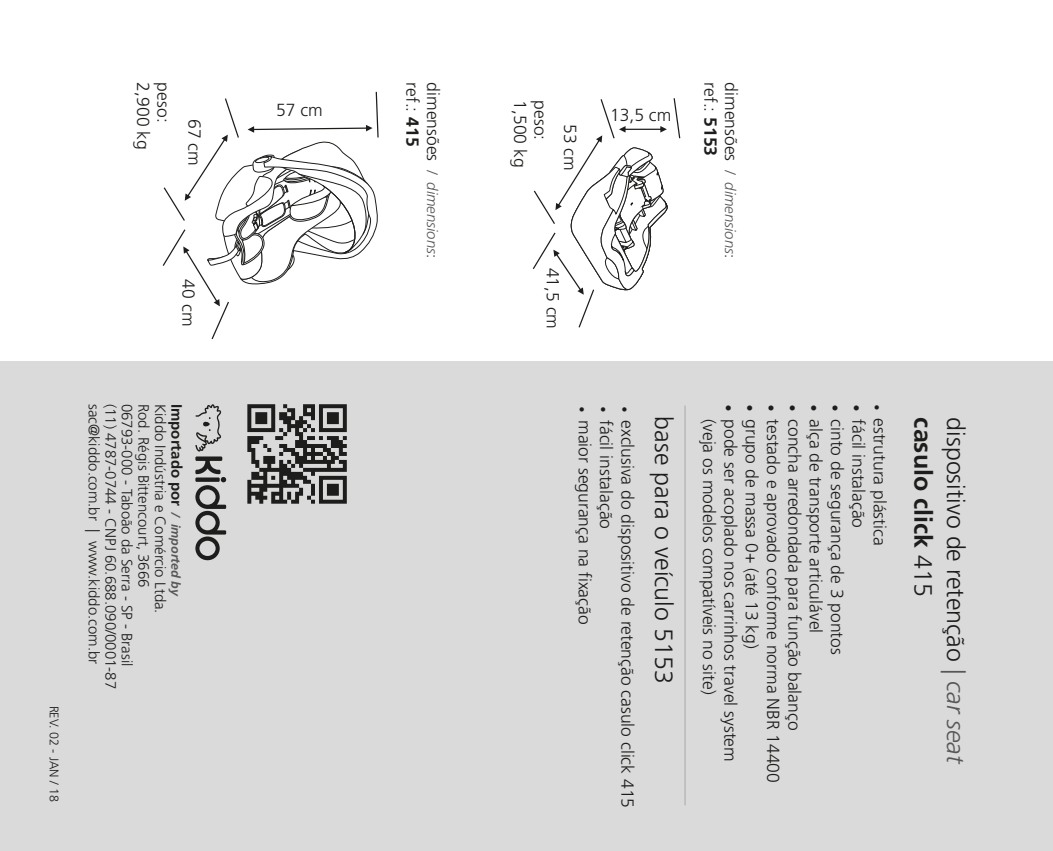
<style>
.page{position:relative;width:1053px;height:851px;background:#fff}
.page>*{position:absolute;margin:0;border:0;box-sizing:border-box;transform-origin:0 0}
.t1{font:300 25px/32.5px "Frutiger LT Std";color:#1d1d1b}
.t2{font:300 17.5px/21.2px "Frutiger LT Std";color:#1d1d1b}
.t3{font:300 15px/16.5px "Frutiger LT Std";color:#1d1d1b}
.t4{font:italic 300 15px "Frutiger LT Std";color:#575756}
.t5{font:300 12.5px "Frutiger LT Std";color:#1d1d1b}
.s1{font-weight:700}
.s2{font-weight:700;font-style:italic;font-size:12.5px;color:#575756}
.s3{font-style:normal;color:#1d1d1b}
.s4{color:#575756}
.s5{font-style:italic;color:#575756}
</style>
<div class="page">
<div style="left:0;top:361px;width:1052px;height:489px;background:#dadada"></div>
<hr style="left:684px;top:405px;width:1px;height:400px;background:#b2b2b2">
<svg style="left:195px;top:404px;width:31px;height:156px"></svg>
<svg style="left:247px;top:404px;width:100px;height:99px"></svg>
<svg style="left:532px;top:98px;width:149px;height:230px"></svg>
<svg style="left:162px;top:91px;width:217px;height:249px"></svg>
<p class="t2" style="left:152px;top:82px;width:69px;rotate:90deg">2,900 kg</p>
<p class="t2" style="left:172px;top:82px;width:41px;rotate:90deg">peso:</p>
<p class="t2" style="left:203px;top:119px;width:48px;rotate:90deg">67 cm</p>
<p class="t2" style="left:198px;top:279px;width:48px;rotate:90deg">40 cm</p>
<p class="t5" style="left:59px;top:705px;width:98px;rotate:90deg">REV. 02 - JAN / 18</p>
<p class="t3" style="left:117px;top:403px;width:287px;rotate:90deg">(11) 4787-0744 - CNPJ 60.688.090/0001-87 sac@kiddo.com.br | www.kiddo.com.br</p>
<p class="t3" style="left:134px;top:403px;width:264px;rotate:90deg">06793-000 - Taboão da Serra - SP - Brasil</p>
<p class="t3" style="left:150px;top:403px;width:185px;rotate:90deg">Rod. Régis Bittencourt, 3666</p>
<p class="t3" style="left:184px;top:403px;width:211px;rotate:90deg"><span class="s1">Importado por</span> <span class="s2">/ imported by<br></span>Kiddo Indústria e Comércio Ltda.</p>
<p class="t2" style="left:276px;top:101px;width:48px">57 cm</p>
<p class="t2" style="left:442px;top:82px;width:80px;rotate:90deg">dimensões</p>
<p class="t4" style="left:438px;top:170px;width:90px;rotate:90deg">/ dimensions<span class="s3">:</span></p>
<p class="t2" style="left:421px;top:82px;width:65px;rotate:90deg">ref.: <span class="s1">415</span></p>
<p class="t2" style="left:529px;top:100px;width:69px;rotate:90deg">1,500 kg</p>
<p class="t2" style="left:549px;top:100px;width:41px;rotate:90deg">peso:</p>
<p class="t2" style="left:579px;top:124px;width:48px;rotate:90deg">53 cm</p>
<p class="t2" style="left:561px;top:267px;width:63px;rotate:90deg">41,5 cm</p>
<p class="t2" style="left:610px;top:105px;width:63px">13,5 cm</p>
<p class="t2" style="left:740px;top:82px;width:80px;rotate:90deg">dimensões</p>
<p class="t4" style="left:736px;top:170px;width:90px;rotate:90deg">/ dimensions<span class="s3">:</span></p>
<p class="t2" style="left:719px;top:82px;width:75px;rotate:90deg">ref.: <span class="s1">5153</span></p>
<p class="t2" style="left:594px;top:420px;width:206px;rotate:90deg">maior segurança na fixação</p>
<p class="t2" style="left:636px;top:420px;width:389px;rotate:90deg">exclusiva do dispositivo de retenção casulo click 415 fácil instalação</p>
<h1 class="t1" style="left:677px;top:416px;width:268px;rotate:90deg">base para o veículo 5153</h1>
<p class="t2" style="left:739px;top:419px;width:344px;rotate:90deg">pode ser acoplado nos carrinhos travel system (veja os modelos compatíveis no site)</p>
<p class="t2" style="left:782px;top:419px;width:365px;rotate:90deg">testado e aprovado conforme norma NBR 14400</p>
<h1 class="t1" style="left:969px;top:417px;width:348px;rotate:90deg">dispositivo de retenção <span class="s4">|</span> <span class="s5">car seat </span><span class="s1">casulo click</span> 415</h1>
<p class="t2" style="left:867px;top:419px;width:110px;rotate:90deg">fácil instalação</p>
<p class="t2" style="left:888px;top:418px;width:129px;rotate:90deg">estrutura plástica</p>
<p class="t2" style="left:760px;top:419px;width:231px;rotate:90deg">grupo de massa 0+ (até 13 kg)</p>
<p class="t2" style="left:803px;top:419px;width:312px;rotate:90deg">concha arredondada para função balanço</p>
<p class="t2" style="left:824px;top:419px;width:215px;rotate:90deg">alça de transporte articulável</p>
<p class="t2" style="left:846px;top:419px;width:237px;rotate:90deg">cinto de segurança de 3 pontos</p>
</div>
